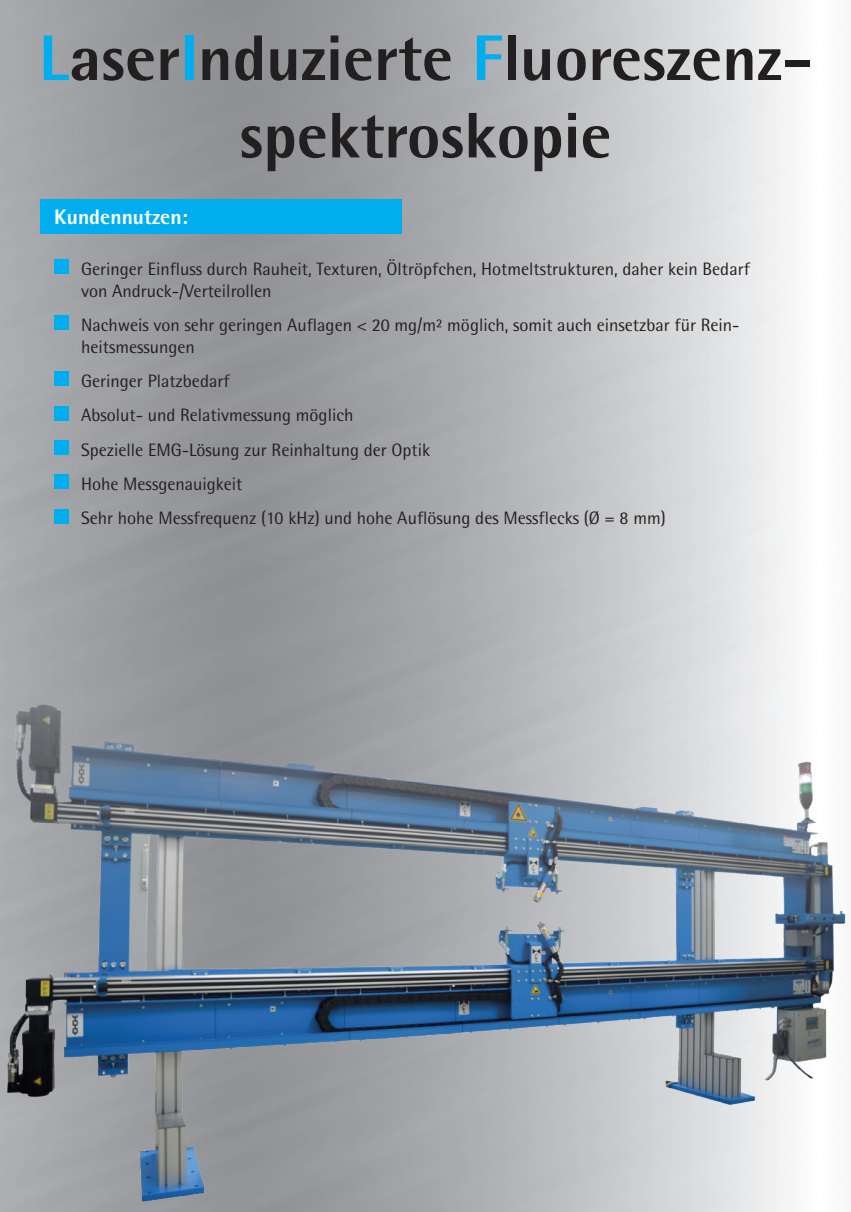
<style>
.page{position:relative;width:851px;height:1212px;background:#fff}
.page>*{position:absolute;margin:0;border:0;box-sizing:border-box;transform-origin:0 0}
.t1{font:800 64.5px/77.4px "Rotis Semi Sans";color:#231f20;text-align:center}
.t2{font:800 21px "Rotis Semi Sans";color:#fff}
.t3{font:18px/34.3px "Rotis Semi Sans";color:#231f20}
.s1{color:#00aeef}
</style>
<div class="page">
<img style="left:0;top:0;width:793px;height:656px">
<img style="left:0;top:656px;width:846px;height:556px">
<div style="left:40px;top:200px;width:362px;height:34px;background:#00aeef"></div>
<div style="left:54px;top:259px;width:15px;height:15px;background:#00aeef"></div>
<div style="left:54px;top:315px;width:15px;height:15px;background:#00aeef"></div>
<div style="left:54px;top:371px;width:15px;height:15px;background:#00aeef"></div>
<div style="left:54px;top:406px;width:15px;height:14px;background:#00aeef"></div>
<div style="left:54px;top:440px;width:15px;height:15px;background:#00aeef"></div>
<div style="left:54px;top:474px;width:15px;height:15px;background:#00aeef"></div>
<div style="left:54px;top:509px;width:15px;height:14px;background:#00aeef"></div>
<h1 class="t1" style="left:39px;top:18px;width:774px"><span class="s1">L</span>aser<span class="s1">I</span>nduzierte <span class="s1">F</span>luoreszenz&shy;spektroskopie</h1>
<p class="t2" style="left:54px;top:204px;width:135px">Kundennutzen:</p>
<p class="t3" style="left:81px;top:258px;width:670px;line-height:21.6px">Geringer Einfluss durch Rauheit, Texturen, Öltröpfchen, Hotmeltstrukturen, daher kein Bedarf von Andruck-/Verteilrollen</p>
<p class="t3" style="left:81px;top:314px;width:660px;line-height:21.6px">Nachweis von sehr geringen Auflagen &lt; 20 mg/m² möglich, somit auch einsetzbar für Rein&shy;heitsmessungen</p>
<p class="t3" style="left:81px;top:364px;width:586px">Geringer Platzbedarf<br>Absolut- und Relativmessung möglich<br>Spezielle EMG-Lösung zur Reinhaltung der Optik<br>Hohe Messgenauigkeit<br>Sehr hohe Messfrequenz (10 kHz) und hohe Auflösung des Messflecks (Ø = 8 mm)</p>
</div>
